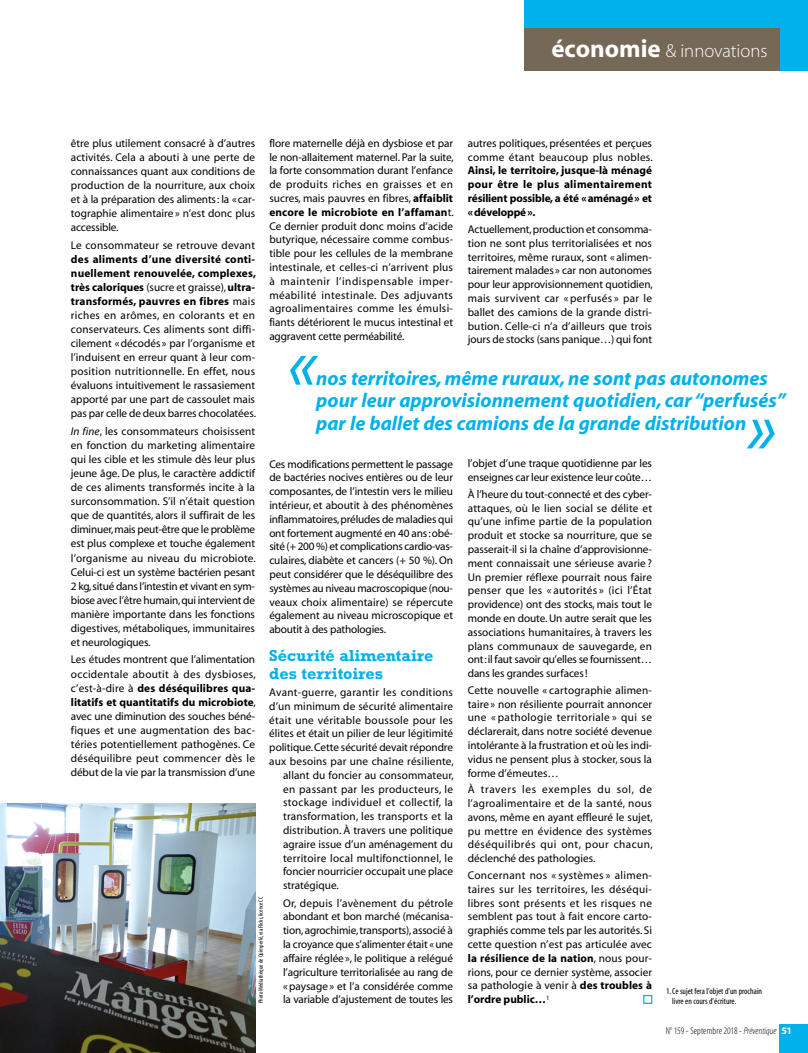
<style>
.page{position:relative;width:808px;height:1053px;background:#fff}
.page>*{position:absolute;margin:0;border:0;box-sizing:border-box;transform-origin:0 0}
.t1{font:82.5px "Myriad MM It 400 300";color:#00b1eb}
.t2{font:20px/22.5px "Myriad MM It 700 600";color:#00b1eb}
.t3{font:18.75px "Myriad MM 215 600";color:#fff}
.t4{font:700 16.25px/17.2px "Rockwell";color:#00b1eb}
.t5{font:11.25px/13.8px "Myriad MM 400 600";color:#000;text-align:justify}
.t6{font:11.25px/14px "Myriad MM 700 600";letter-spacing:.005em;color:#000;text-align:justify}
.t7{font:11.25px "Myriad MM 400 600";letter-spacing:.02em;color:#000}
.t8{font:11.25px "Myriad MM 400 600";letter-spacing:.025em;color:#000}
.t9{font:11.25px "Myriad MM 400 600";letter-spacing:.03em;color:#000}
.t10{font:10px "Myriad MM 215 300";letter-spacing:.01em;color:#000}
.t11{font:8.75px "Myriad MM 400 300";color:#000}
.t12{font:6.25px "Myriad MM 400 300";letter-spacing:.01em;color:#000}
.s1{font-family:"Myriad MM 700 600";font-size:25px}
.s2{font-family:"Myriad MM 700 600"}
.s3{font-family:"Myriad MM 400 600"}
.s4{font-family:"Myriad MM It 400 600"}
.s5{font-family:"Myriad MM It 215 300"}
.s6{font-family:"Myriad MM 700 600";color:#fff}
</style>
<div class="page">
<div style="left:643px;top:994px;width:9px;height:9px;border:1px solid #00b1eb"></div>
<img style="left:0;top:803px;width:255px;height:249px">
<div style="left:524px;top:0;width:284px;height:71px;background:#00b1eb"></div>
<div style="left:524px;top:28px;width:256px;height:43px;background:#756856"></div>
<div style="left:780px;top:1024px;width:28px;height:28px;background:#00b1eb"></div>
<h3 class="t3" style="left:551px;top:42px;width:218px"><span class="s1">économie</span> &amp; innovations</h3>
<p class="t5" style="left:269px;top:137px;width:186px">flore maternelle déjà en dysbiose et par le non-allaitement maternel. Par la suite, la forte consommation durant l’enfance de produits riches en graisses et en sucres, mais pauvres en fibres, <span class="s2">affaiblit</span></p>
<p class="t6" style="left:269px;top:205px;width:186px">encore le microbiote en l’affaman<span class="s3">t.</span></p>
<p class="t5" style="left:269px;top:219px;width:185px">Ce dernier produit donc moins d’acide butyrique, nécessaire comme combus&shy;tible pour les cellules de la membrane intestinale, et celles-ci n’arrivent plus à maintenir l’indispensable imper&shy;méabilité intestinale. Des adjuvants agroalimentaires comme les émulsi&shy;fiants détériorent le mucus intestinal et aggravent cette perméabilité.</p>
<p class="t5" style="left:71px;top:136px;width:186px">être plus utilement consacré à d’autres activités. Cela a abouti à une perte de connaissances quant aux conditions de production de la nourriture, aux choix et à la préparation des aliments: la «car&shy;tographie alimentaire » n’est donc plus accessible.</p>
<p class="t7" style="left:71px;top:239px;width:186px">Le consommateur se retrouve devant</p>
<p class="t6" style="left:71px;top:252px;width:187px">des aliments d’une diversité conti&shy;nuellement renouvelée, complexes, très caloriques <span class="s3">(sucre et graisse),</span> ultra&shy;transformés, pauvres en fibres <span class="s3">mais</span></p>
<p class="t5" style="left:71px;top:309px;width:187px">riches en arômes, en colorants et en conservateurs. Ces aliments sont diffi&shy;cilement «décodés » par l’organisme et l’induisent en erreur quant à leur com&shy;position nutritionnelle. En effet, nous évaluons intuitivement le rassasiement apporté par une part de cassoulet mais pas par celle de deux barres chocolatées.</p>
<p class="t5" style="left:71px;top:425px;width:187px"><span class="s4">In fine</span>, les consommateurs choisissent en fonction du marketing alimentaire qui les cible et les stimule dès leur plus jeune âge. De plus, le caractère addictif de ces aliments transformés incite à la surconsommation. S’il n’était question que de quantités, alors il suffirait de les diminuer, mais peut-être que le problème est plus complexe et touche également l’organisme au niveau du microbiote.<br>Celui-ci est un système bactérien pesant 2 kg, situé dans l’intestin et vivant en sym&shy;biose avec l’être humain, qui intervient de manière importante dans les fonctions digestives, métaboliques, immunitaires et neurologiques.</p>
<p class="t5" style="left:71px;top:653px;width:186px">Les études montrent que l’alimentation occidentale aboutit à des dysbioses,</p>
<p class="t6" style="left:71px;top:681px;width:187px"><span class="s3">c’est-à-dire à</span> des déséquilibres qua&shy;litatifs et quantitatifs du microbiote<span class="s3">,</span></p>
<p class="t5" style="left:71px;top:709px;width:186px">avec une diminution des souches béné&shy;fiques et une augmentation des bac&shy;téries potentiellement pathogènes. Ce déséquilibre peut commencer dès le début de la vie par la transmission d’une</p>
<p class="t5" style="left:468px;top:137px;width:187px">autres politiques, présentées et perçues comme étant beaucoup plus nobles.</p>
<p class="t6" style="left:468px;top:164px;width:186px">Ainsi, le territoire, jusque-là ménagé pour être le plus alimentairement résilient possible, a été «aménagé» et «développé».</p>
<p class="t5" style="left:468px;top:223px;width:187px">Actuellement, production et consomma&shy;tion ne sont plus territorialisées et nos territoires, même ruraux, sont « alimen&shy;tairement malades » car non autonomes pour leur approvisionnement quotidien, mais survivent car « perfusés » par le ballet des camions de la grande distri&shy;bution. Celle-ci n’a d’ailleurs que trois jours de stocks (sans panique…) qui font</p>
<h1 class="t1" style="left:287px;top:323px;width:35px">«</h1>
<h2 class="t2" style="left:316px;top:368px;width:471px">nos territoires, même ruraux, ne sont pas autonomes pour leur approvisionnement quotidien, car “perfusés” par le ballet des camions de la grande distribution</h2>
<h1 class="t1" style="left:746px;top:387px;width:35px">»</h1>
<p class="t5" style="left:468px;top:457px;width:186px">l’objet d’une traque quotidienne par les enseignes car leur existence leur coûte…</p>
<p class="t5" style="left:468px;top:487px;width:186px">À l’heure du tout-connecté et des cyber&shy;attaques, où le lien social se délite et qu’une infime partie de la population produit et stocke sa nourriture, que se passerait-il si la chaîne d’approvisionne&shy;ment connaissait une sérieuse avarie ?<br>Un premier réflexe pourrait nous faire penser que les « autorités » (ici l’État providence) ont des stocks, mais tout le monde en doute. Un autre serait que les associations humanitaires, à travers les plans communaux de sauvegarde, en ont: il faut savoir qu’elles se fournissent… dans les grandes surfaces!</p>
<p class="t5" style="left:468px;top:683px;width:186px">Cette nouvelle « cartographie alimen&shy;taire » non résiliente pourrait annoncer une « pathologie territoriale » qui se déclarerait, dans notre société devenue intolérante à la frustration et où les indi&shy;vidus ne pensent plus à stocker, sous la forme d’émeutes…</p>
<p class="t5" style="left:468px;top:783px;width:187px">À travers les exemples du sol, de l’agroalimentaire et de la santé, nous avons, même en ayant effleuré le sujet, pu mettre en évidence des systèmes déséquilibrés qui ont, pour chacun, déclenché des pathologies.</p>
<p class="t5" style="left:468px;top:868px;width:186px">Concernant nos « systèmes » alimen&shy;taires sur les territoires, les déséqui&shy;libres sont présents et les risques ne semblent pas tout à fait encore carto&shy;graphiés comme tels par les autorités. Si cette question n’est pas articulée avec</p>
<p class="t6" style="left:468px;top:951px;width:186px">la résilience de la nation<span class="s3">, nous pour-</span></p>
<p class="t5" style="left:468px;top:965px;width:186px">rions, pour ce dernier système, associer sa pathologie à venir à <span class="s2">des troubles à</span></p>
<p class="t6" style="left:468px;top:992px;width:83px">l’ordre public…<sup>1</sup></p>
<p class="t5" style="left:269px;top:457px;width:185px">Ces modifications permettent le passage de bactéries nocives entières ou de leur composantes, de l’intestin vers le milieu intérieur, et aboutit à des phénomènes inflammatoires, préludes de maladies qui ont fortement augmenté en 40 ans: obé&shy;sité (+ 200 %) et complications cardio-vas&shy;culaires, diabète et cancers (+ 50 %). On peut considérer que le déséquilibre des systèmes au niveau macroscopique (nou&shy;veaux choix alimentaire) se répercute également au niveau microscopique et aboutit à des pathologies.</p>
<h3 class="t4" style="left:269px;top:647px;width:165px">Sécurité alimentaire des territoires</h3>
<p class="t8" style="left:269px;top:686px;width:185px">Avant-guerre, garantir les conditions</p>
<p class="t5" style="left:269px;top:699px;width:185px">d’un minimum de sécurité alimentaire</p>
<p class="t7" style="left:269px;top:714px;width:185px">était une véritable boussole pour les</p>
<p class="t5" style="left:269px;top:727px;width:185px">élites et était un pilier de leur légitimité</p>
<p class="t5" style="left:269px;top:741px;width:185px">politique. Cette sécurité devait répondre</p>
<p class="t5" style="left:269px;top:754px;width:186px">aux besoins par une chaîne résiliente,</p>
<p class="t5" style="left:283px;top:768px;width:172px">allant du foncier au consommateur,</p>
<p class="t8" style="left:283px;top:783px;width:172px">en passant par les producteurs, le</p>
<p class="t9" style="left:283px;top:797px;width:171px">stockage individuel et collectif, la</p>
<p class="t7" style="left:283px;top:811px;width:171px">transformation, les transports et la</p>
<p class="t5" style="left:283px;top:823px;width:171px">distribution. À travers une politique</p>
<p class="t5" style="left:283px;top:837px;width:171px">agraire issue d’un aménagement du</p>
<p class="t7" style="left:283px;top:852px;width:171px">territoire local multifonctionnel, le</p>
<p class="t5" style="left:283px;top:865px;width:172px">foncier nourricier occupait une place</p>
<p class="t5" style="left:283px;top:879px;width:57px">stratégique.</p>
<p class="t5" style="left:283px;top:896px;width:172px">Or, depuis l’avènement du pétrole abondant et bon marché (mécanisa&shy;tion, agrochimie, transports), associé à la croyance que s’alimenter était «une affaire réglée», le politique a relégué l’agriculture territorialisée au rang de «paysage » et l’a considérée comme la variable d’ajustement de toutes les</p>
<p class="t12" style="left:258px;top:1003px;width:108px;rotate:-90deg">Photo Médiathèque de Quimperlé, via Flickr, licence CC</p>
<p class="t11" style="left:666px;top:987px;width:97px">1. Ce sujet fera l’objet d’un prochain</p>
<p class="t11" style="left:672px;top:997px;width:66px">livre en cours d’écriture.</p>
<p class="t10" style="left:666px;top:1025px;width:128px">N<sup>o</sup> 159 - Septembre 2018-<span class="s5">Préventique</span> <span class="s6">51</span></p>
</div>
